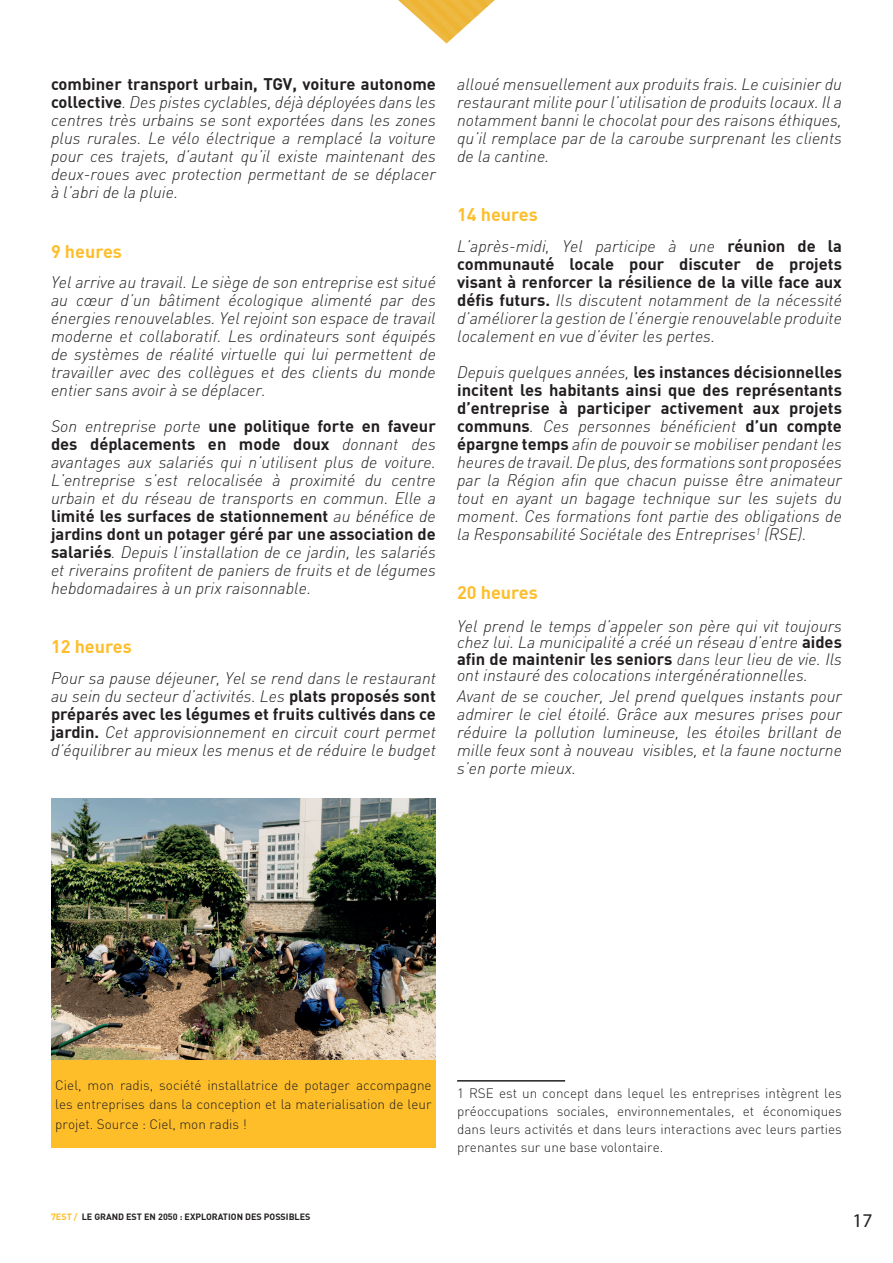
<style>
.page{position:relative;width:893px;height:1263px;background:#fff}
.page>*{position:absolute;margin:0;border:0;box-sizing:border-box;transform-origin:0 0}
.t1{font:19.5px "Myriad Pro";color:#231f20}
.t2{font:700 18px "DIN";color:#febe2a}
.t3{font:italic 300 16.5px/18px "DIN";color:#231f20;text-align:justify}
.t4{font:300 13.5px/18px "DIN";color:#231f20;text-align:justify}
.t5{font:700 9px "DIN";color:#231f20}
.s1{font-weight:700;font-style:normal}
.s2{color:#febe2a}
</style>
<div class="page">
<svg style="left:398px;top:0;width:97px;height:44px"></svg>
<img style="left:51px;top:798px;width:385px;height:262px">
<hr style="left:457px;top:1080px;width:108px;height:1px;background:#231f20">
<div style="left:51px;top:1060px;width:385px;height:88px;background:#febe2a"></div>
<p class="t3" style="left:51px;top:75px;width:386px"><span class="s1">combiner transport urbain, TGV, voiture autonome collective</span>. Des pistes cyclables, déjà déployées dans les centres très urbains se sont exportées dans les zones plus rurales. Le vélo électrique a remplacé la voiture pour ces trajets, d’autant qu’il existe maintenant des deux-roues avec protection permettant de se déplacer à l’abri de la pluie.</p>
<p class="t2" style="left:51px;top:240px;width:72px">9 heures</p>
<p class="t3" style="left:51px;top:273px;width:386px">Yel arrive au travail. Le siège de son entreprise est situé au cœur d’un bâtiment écologique alimenté par des énergies renouvelables. Yel rejoint son espace de travail moderne et collaboratif. Les ordinateurs sont équipés de systèmes de réalité virtuelle qui lui permettent de travailler avec des collègues et des clients du monde entier sans avoir à se déplacer.</p>
<p class="t3" style="left:51px;top:417px;width:386px">Son entreprise porte <span class="s1">une politique forte en faveur des déplacements en mode doux</span> donnant des avantages aux salariés qui n’utilisent plus de voiture.<br>L’entreprise s’est relocalisée à proximité du centre urbain et du réseau de transports en commun. Elle a <span class="s1">limité les surfaces de stationnement</span> au bénéfice de <span class="s1">jardins dont un potager géré par une association de salariés</span>. Depuis l’installation de ce jardin, les salariés et riverains profitent de paniers de fruits et de légumes hebdomadaires à un prix raisonnable.</p>
<p class="t2" style="left:51px;top:635px;width:82px">12 heures</p>
<p class="t3" style="left:51px;top:669px;width:386px">Pour sa pause déjeuner, Yel se rend dans le restaurant au sein du secteur d’activités. Les <span class="s1">plats proposés sont préparés avec les légumes et fruits cultivés dans ce jardin.</span> Cet approvisionnement en circuit court permet d’équilibrer au mieux les menus et de réduire le budget</p>
<p class="t3" style="left:457px;top:75px;width:386px">alloué mensuellement aux produits frais. Le cuisinier du restaurant milite pour l’utilisation de produits locaux. Il a notamment banni le chocolat pour des raisons éthiques, qu’il remplace par de la caroube surprenant les clients de la cantine.</p>
<p class="t2" style="left:457px;top:203px;width:82px">14 heures</p>
<p class="t3" style="left:457px;top:237px;width:386px">L’après-midi, Yel participe à une <span class="s1">réunion de la communauté locale pour discuter de projets visant à renforcer la résilience de la ville face aux défis futurs.</span> Ils discutent notamment de la nécessité d’améliorer la gestion de l’énergie renouvelable produite localement en vue d’éviter les pertes.</p>
<p class="t3" style="left:457px;top:363px;width:386px">Depuis quelques années, <span class="s1">les instances décisionnelles incitent les habitants ainsi que des représentants d’entreprise à participer activement aux projets communs</span>. Ces personnes bénéficient <span class="s1">d’un compte épargne temps</span> afin de pouvoir se mobiliser pendant les heures de travail. De plus, des formations sont proposées par la Région afin que chacun puisse être animateur tout en ayant un bagage technique sur les sujets du moment. Ces formations font partie des obligations de la Responsabilité Sociétale des Entreprises<sup>1</sup> (RSE).</p>
<p class="t2" style="left:457px;top:581px;width:82px">20 heures</p>
<p class="t3" style="left:457px;top:618px;width:386px;line-height:16.5px">Yel prend le temps d’appeler son père qui vit toujours chez lui. La municipalité a créé un réseau d’entre <span class="s1">aides afin de maintenir les seniors</span> dans leur lieu de vie. Ils ont instauré des colocations intergénérationnelles.</p>
<p class="t3" style="left:457px;top:687px;width:386px">Avant de se coucher, Jel prend quelques instants pour admirer le ciel étoilé. Grâce aux mesures prises pour réduire la pollution lumineuse, les étoiles brillant de mille feux sont à nouveau visibles, et la faune nocturne s’en porte mieux.</p>
<p class="t4" style="left:55px;top:1075px;width:378px;line-height:19.5px">Ciel, mon radis, société installatrice de potager accompagne les entreprises dans la conception et la materialisation de leur projet. Source : Ciel, mon radis !</p>
<p class="t5" style="left:51px;top:1211px;width:261px"><span class="s2">7EST /</span> LE GRAND EST EN 2050 : EXPLORATION DES POSSIBLES</p>
<p class="t4" style="left:457px;top:1084px;width:386px">1 RSE est un concept dans lequel les entreprises intègrent les préoccupations sociales, environnementales, et économiques dans leurs activités et dans leurs interactions avec leurs parties prenantes sur une base volontaire.</p>
<p class="t1" style="left:853px;top:1209px;width:22px">17</p>
</div>
